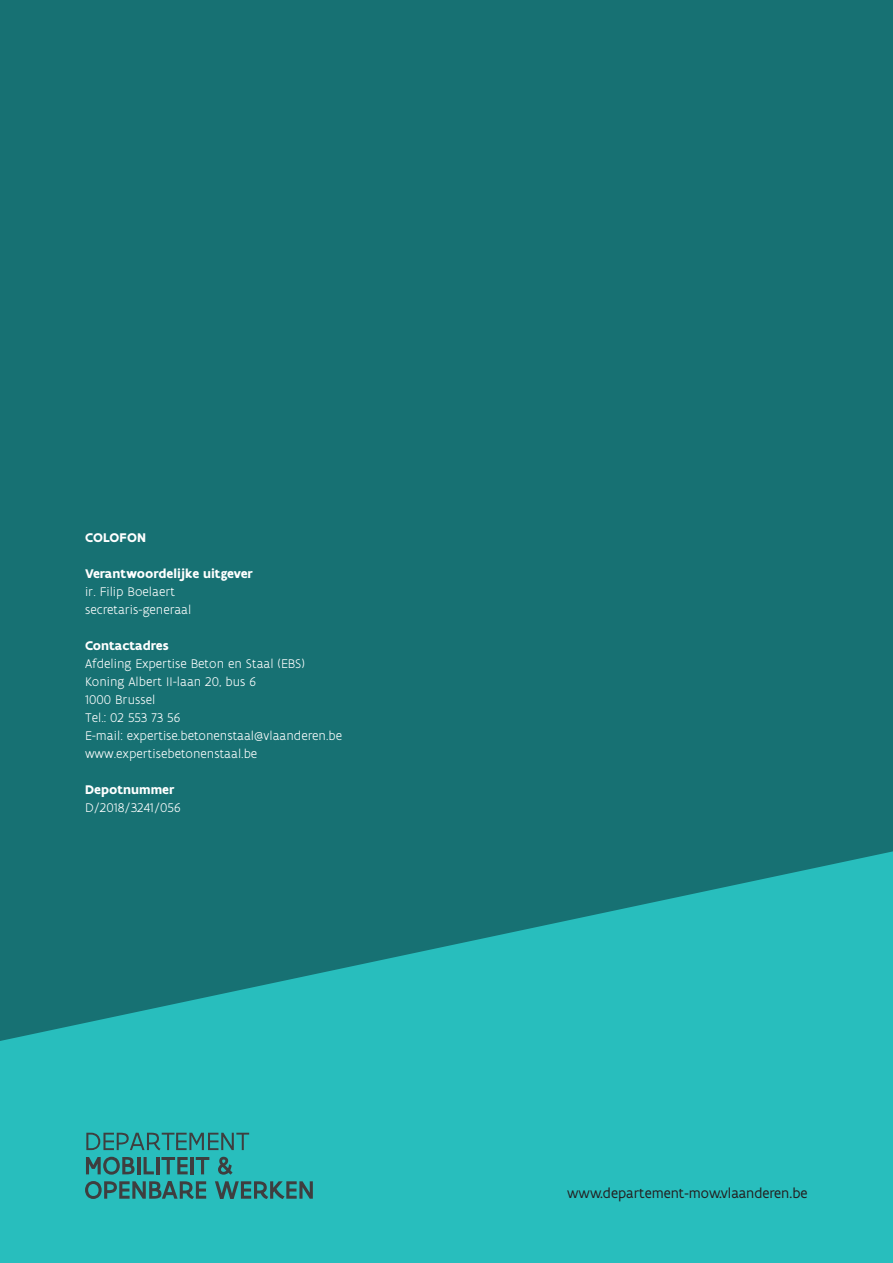
<style>
.page{position:relative;width:893px;height:1263px;background:#177173}
.page>*{position:absolute;margin:0;border:0;box-sizing:border-box;transform-origin:0 0}
.t1{font:15px "Flanders Art Sans";color:#231f20}
.t2{font:300 13.5px/18px "Flanders Art Sans";color:#fff}
.t3{font:700 13.5px "Flanders Art Sans";color:#fff}
</style>
<div class="page">
<svg style="left:0;top:851px;width:893px;height:412px;fill:#28bebd"></svg>
<svg style="left:86px;top:1133px;width:163px;height:17px;background:#2f9393"></svg>
<svg style="left:86px;top:1157px;width:49px;height:18px"></svg>
<hr style="left:137px;top:1157px;width:3px;height:17px;background:#3e3e3f">
<svg style="left:144px;top:1157px;width:10px;height:17px"></svg>
<hr style="left:156px;top:1157px;width:3px;height:17px;background:#3e3e3f">
<svg style="left:161px;top:1157px;width:27px;height:17px"></svg>
<hr style="left:190px;top:1157px;width:3px;height:17px;background:#3e3e3f">
<svg style="left:196px;top:1157px;width:13px;height:17px"></svg>
<svg style="left:218px;top:1157px;width:15px;height:18px"></svg>
<svg style="left:85px;top:1181px;width:121px;height:18px;background:#328080"></svg>
<svg style="left:215px;top:1181px;width:98px;height:18px;background:#327f7f"></svg>
<p class="t3" style="left:85px;top:529px;width:63px">COLOFON</p>
<p class="t3" style="left:85px;top:565px;width:169px">Verantwoordelijke uitgever</p>
<p class="t2" style="left:85px;top:583px;width:108px">ir. Filip Boelaert secretaris-generaal</p>
<p class="t3" style="left:85px;top:637px;width:85px">Contactadres</p>
<p class="t2" style="left:85px;top:655px;width:259px">Afdeling Expertise Beton en Staal (EBS)<br>Koning Albert II-laan 20, bus 6<br>1000 Brussel<br>Tel.: 02 553 73 56<br>E-mail: expertise.betonenstaal@vlaanderen.be www.expertisebetonenstaal.be</p>
<p class="t3" style="left:85px;top:781px;width:91px">Depotnummer</p>
<p class="t2" style="left:85px;top:799px;width:97px">D/2018/3241/056</p>
<p class="t1" style="left:567px;top:1183px;width:242px">www.departement-mow.vlaanderen.be</p>
</div>
